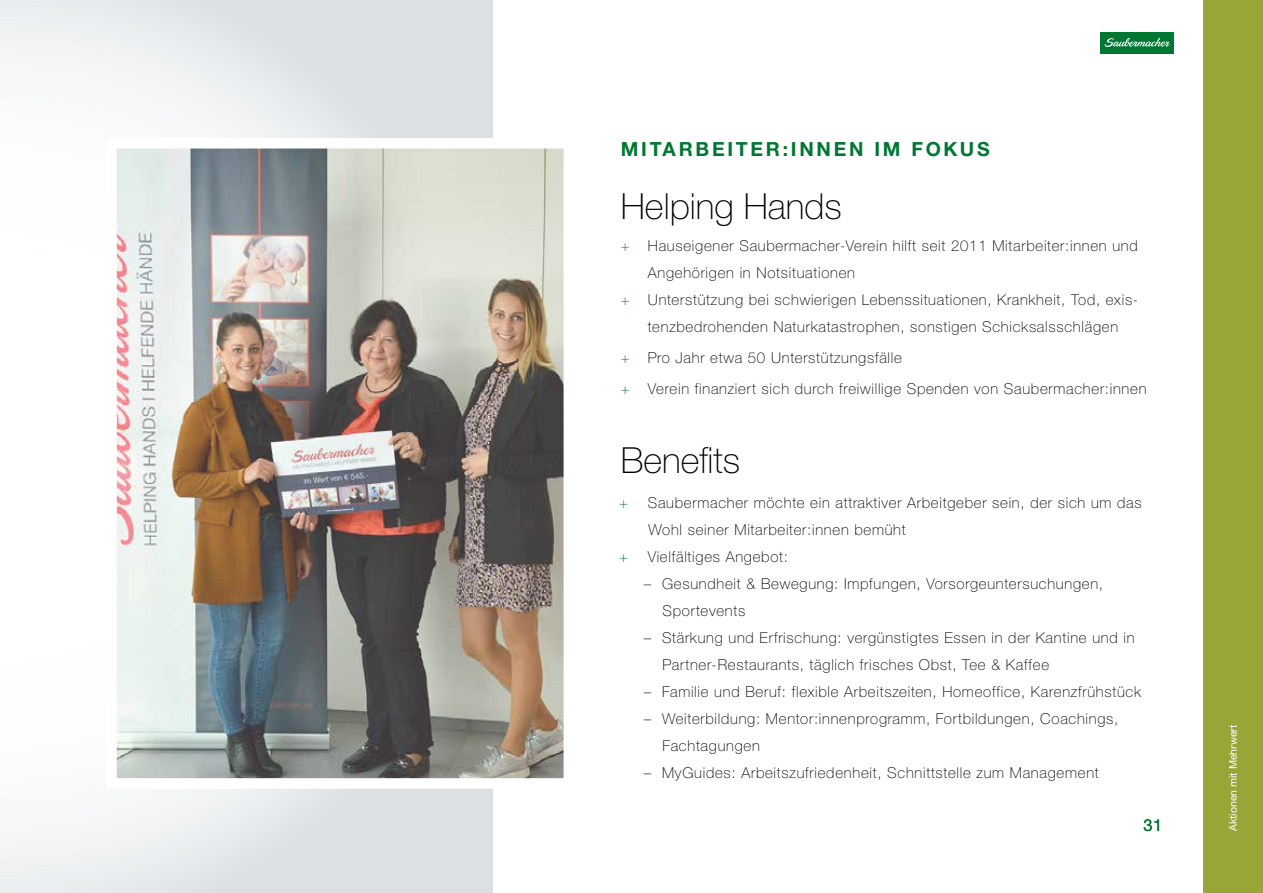
<style>
.page{position:relative;width:1263px;height:893px;background:#fff}
.page>*{position:absolute;margin:0;border:0;box-sizing:border-box;transform-origin:0 0}
.t1{font:100 36px "Helvetica Neue LTW1 G";color:#000}
.t2{font:700 19.5px "Helvetica Neue LTW1 G";letter-spacing:.14em;color:#007732}
.t3{font:16.5px "Helvetica Neue LTW1 G";color:#007732}
.t4{font:100 15px/27px "Helvetica Neue LTW1 G";letter-spacing:.05em;color:#000}
.t5{font:100 15px "Helvetica Neue LTW1 G";color:#007732}
.t6{font:10.5px "Helvetica Neue LTW1 G";color:#fff}
.s1{color:#007732}
</style>
<div class="page">
<div style="left:1203px;top:0;width:60px;height:893px;background:#98a638"></div>
<div style="left:1100px;top:32px;width:74px;height:21px;background:#007732"></div>
<svg style="left:1105px;top:38px;width:65px;height:9px"></svg>
<svg style="left:0;top:0;width:493px;height:893px"></svg>
<img style="left:109px;top:138px;width:455px;height:644px">
<h2 class="t2" style="left:621px;top:137px;width:370px">MITARBEITER:INNEN IM FOKUS</h2>
<h1 class="t1" style="left:621px;top:185px;width:223px">Helping Hands</h1>
<p class="t4" style="left:621px;top:232px;width:518px"><span class="s1">+</span> Hauseigener Saubermacher-Verein hilft seit 2011 Mitarbeiter:innen und</p>
<p class="t4" style="left:648px;top:259px;width:209px">Angehörigen in Notsituationen</p>
<p class="t4" style="left:621px;top:286px;width:519px"><span class="s1">+</span> Unterstützung bei schwierigen Lebenssituationen, Krankheit, Tod, exis-</p>
<p class="t4" style="left:648px;top:313px;width:472px">tenzbedrohenden Naturkatastrophen, sonstigen Schicksalsschlägen</p>
<p class="t4" style="left:621px;top:342px;width:527px;line-height:31.2px"><span class="s1">+</span> Pro Jahr etwa 50 Unterstützungsfälle<br><span class="s1">+</span> Verein finanziert sich durch freiwillige Spenden von Saubermacher:innen</p>
<h1 class="t1" style="left:621px;top:439px;width:121px">Benefits</h1>
<p class="t5" style="left:619px;top:494px;width:10px">+</p>
<p class="t4" style="left:648px;top:490px;width:495px">Saubermacher möchte ein attraktiver Arbeitgeber sein, der sich um das<br>Wohl seiner Mitarbeiter:innen bemüht</p>
<p class="t5" style="left:619px;top:548px;width:10px">+</p>
<p class="t4" style="left:648px;top:544px;width:142px">Vielfältiges Angebot:</p>
<p class="t4" style="left:663px;top:571px;width:442px;text-indent:-19px">– Gesundheit &amp; Bewegung: Impfungen, Vorsorgeuntersuchungen,<br>Sportevents</p>
<p class="t4" style="left:663px;top:625px;width:473px;text-indent:-19px">– Stärkung und Erfrischung: vergünstigtes Essen in der Kantine und in<br>Partner-Restaurants, täglich frisches Obst, Tee &amp; Kaffee</p>
<p class="t4" style="left:644px;top:679px;width:499px">– Familie und Beruf: flexible Arbeitszeiten, Homeoffice, Karenzfrühstück</p>
<p class="t4" style="left:663px;top:706px;width:457px;text-indent:-19px">– Weiterbildung: Mentor:innenprogramm, Fortbildungen, Coachings,<br>Fachtagungen</p>
<p class="t4" style="left:644px;top:760px;width:456px">– MyGuides: Arbeitszufriedenheit, Schnittstelle zum Management</p>
<p class="t3" style="left:1143px;top:815px;width:21px">31</p>
<p class="t6" style="left:1226px;top:831px;width:108px;rotate:-90deg">Aktionen mit Mehrwert</p>
</div>
